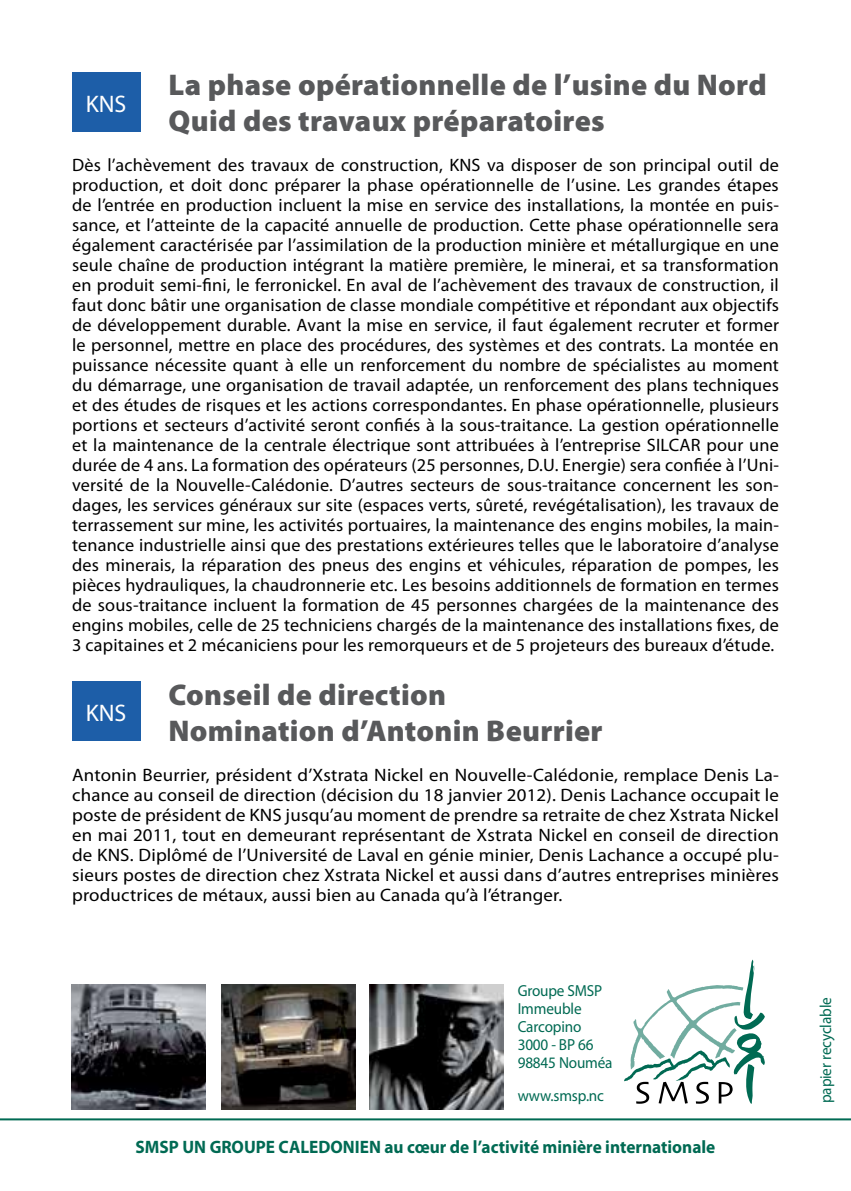
<style>
.page{position:relative;width:851px;height:1191px;background:#fff}
.page>*{position:absolute;margin:0;border:0;box-sizing:border-box;transform-origin:0 0}
.t1{font:900 30px/36px "Myriad Pro";letter-spacing:.01em;color:#58595b}
.t2{font:24px "Myriad Pro";color:#fff}
.t3{font:18px/20px "Myriad Pro";letter-spacing:.01em;color:#000;text-align:justify}
.t4{font:18px/20px "Myriad Pro";letter-spacing:.01em;color:#000;text-align:justify;scale:1.05 1}
.t5{font:700 18px "Myriad Pro";color:#006a53;scale:.96 1}
.t6{font:16px/18px "Myriad Pro";letter-spacing:-.01em;color:#006a53;scale:.95 1}
</style>
<div class="page">
<svg style="left:624px;top:959px;width:140px;height:144px"></svg>
<img style="left:369px;top:984px;width:134px;height:125px">
<img style="left:72px;top:984px;width:134px;height:125px">
<img style="left:222px;top:984px;width:134px;height:125px">
<hr style="left:0;top:1118px;width:850px;height:2px;background:#006a53">
<div style="left:72px;top:72px;width:68px;height:60px;background:#1d5ea8"></div>
<div style="left:72px;top:681px;width:68px;height:59px;background:#1d5ea8"></div>
<h1 class="t1" style="left:168px;top:65px;width:599px">La phase opérationnelle de l’usine du Nord<br>Quid des travaux préparatoires</h1>
<p class="t3" style="left:72px;top:154px;width:708px">Dès l’achèvement des travaux de construction, KNS va disposer de son principal outil de production, et doit donc préparer la phase opérationnelle de l’usine. Les grandes étapes de l’entrée en production incluent la mise en service des installations, la montée en puis&shy;sance, et l’atteinte de la capacité annuelle de production. Cette phase opérationnelle sera également caractérisée par l’assimilation de la production minière et métallurgique en une seule chaîne de production intégrant la matière première, le minerai, et sa transformation en produit semi-fini, le ferronickel. En aval de l’achèvement des travaux de construction, il faut donc bâtir une organisation de classe mondiale compétitive et répondant aux objectifs de développement durable. Avant la mise en service, il faut également recruter et former le personnel, mettre en place des procédures, des systèmes et des contrats. La montée en puissance nécessite quant à elle un renforcement du nombre de spécialistes au moment du démarrage, une organisation de travail adaptée, un renforcement des plans techniques et des études de risques et les actions correspondantes. En phase opérationnelle, plusieurs portions et secteurs d’activité seront confiés à la sous-traitance. La gestion opérationnelle et la maintenance de la centrale électrique sont attribuées à l’entreprise SILCAR pour une durée de 4 ans. La formation des opérateurs (25 personnes, D.U. Energie) sera confiée à l’Uni&shy;versité de la Nouvelle-Calédonie. D’autres secteurs de sous-traitance concernent les son&shy;dages, les services généraux sur site (espaces verts, sûreté, revégétalisation), les travaux de terrassement sur mine, les activités portuaires, la maintenance des engins mobiles, la main&shy;tenance industrielle ainsi que des prestations extérieures telles que le laboratoire d’analyse des minerais, la réparation des pneus des engins et véhicules, réparation de pompes, les pièces hydrauliques, la chaudronnerie etc. Les besoins additionnels de formation en termes de sous-traitance incluent la formation de 45 personnes chargées de la maintenance des engins mobiles, celle de 25 techniciens chargés de la maintenance des installations fixes, de 3 capitaines et 2 mécaniciens pour les remorqueurs et de 5 projeteurs des bureaux d’étude.</p>
<h1 class="t1" style="left:168px;top:675px;width:435px">Conseil de direction<br>Nomination d’Antonin Beurrier</h1>
<p class="t4" style="left:72px;top:764px;width:674px">Antonin Beurrier, président d’Xstrata Nickel en Nouvelle-Calédonie, remplace Denis La&shy;chance au conseil de direction (décision du 18 janvier 2012). Denis Lachance occupait le poste de président de KNS jusqu’au moment de prendre sa retraite de chez Xstrata Nickel en mai 2011, tout en demeurant représentant de Xstrata Nickel en conseil de direction de KNS. Diplômé de l’Université de Laval en génie minier, Denis Lachance a occupé plu&shy;sieurs postes de direction chez Xstrata Nickel et aussi dans d’autres entreprises minières productrices de métaux, aussi bien au Canada qu’à l’étranger.</p>
<h2 class="t2" style="left:86px;top:89px;width:42px">KNS</h2>
<h2 class="t2" style="left:86px;top:698px;width:42px">KNS</h2>
<p class="t6" style="left:517px;top:981px;width:101px">Groupe SMSP<br>Immeuble<br>Carcopino<br>3000 - BP 66<br>98845 Nouméa</p>
<p class="t6" style="left:517px;top:1086px;width:92px">www.smsp.nc</p>
<p class="t5" style="left:136px;top:1135px;width:605px">SMSP UN GROUPE CALEDONIEN au cœur de l’activité minière internationale</p>
<p class="t6" style="left:816px;top:1103px;width:113px;rotate:-90deg">papier recyclable</p>
</div>
